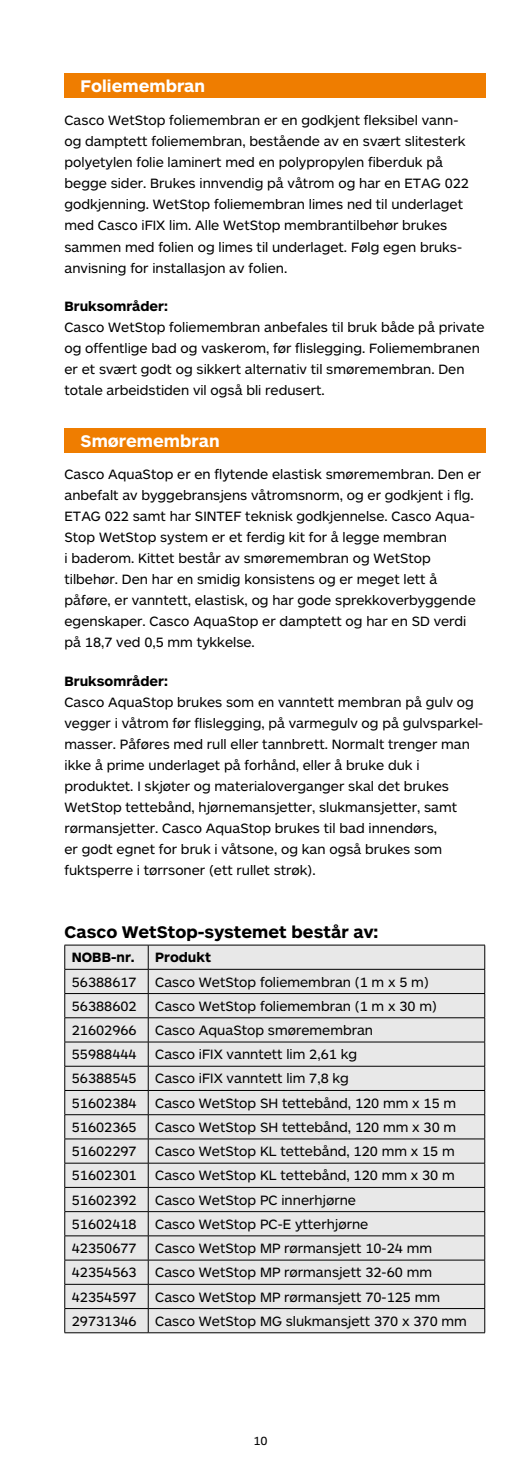
<style>
.page{position:relative;width:521px;height:1474px;background:#fff}
.page>*{position:absolute;margin:0;border:0;box-sizing:border-box;transform-origin:0 0}
.t1{font:700 17.5px "ARS Maquette";color:#000}
.t2{font:700 17.5px "ARS Maquette";color:#fff}
.t3{font:14px/21px "ARS Maquette";color:#000}
.t4{font:700 14px "ARS Maquette";color:#000}
.t5{font:12.25px "ARS Maquette";color:#000}
</style>
<div class="page">
<svg style="left:65px;top:945px;width:419px;height:387px;background:#dedede"></svg>
<hr style="left:64px;top:944px;width:84px;height:1px;background:#000">
<hr style="left:148px;top:944px;width:337px;height:1px;background:#000">
<hr style="left:64px;top:969px;width:84px;height:1px;background:#000">
<hr style="left:148px;top:969px;width:337px;height:1px;background:#000">
<hr style="left:64px;top:993px;width:84px;height:1px;background:#000">
<hr style="left:148px;top:993px;width:337px;height:1px;background:#000">
<hr style="left:64px;top:1017px;width:84px;height:1px;background:#000">
<hr style="left:148px;top:1017px;width:337px;height:1px;background:#000">
<hr style="left:64px;top:1041px;width:84px;height:1px;background:#000">
<hr style="left:148px;top:1041px;width:337px;height:1px;background:#000">
<hr style="left:64px;top:1065px;width:84px;height:1px;background:#000">
<hr style="left:148px;top:1065px;width:337px;height:1px;background:#000">
<hr style="left:64px;top:1090px;width:84px;height:1px;background:#000">
<hr style="left:148px;top:1090px;width:337px;height:1px;background:#000">
<hr style="left:64px;top:1114px;width:84px;height:1px;background:#000">
<hr style="left:148px;top:1114px;width:337px;height:1px;background:#000">
<hr style="left:64px;top:1138px;width:84px;height:1px;background:#000">
<hr style="left:148px;top:1138px;width:337px;height:1px;background:#000">
<hr style="left:64px;top:1162px;width:84px;height:1px;background:#000">
<hr style="left:148px;top:1162px;width:337px;height:1px;background:#000">
<hr style="left:64px;top:1187px;width:84px;height:1px;background:#000">
<hr style="left:148px;top:1187px;width:337px;height:1px;background:#000">
<hr style="left:64px;top:1211px;width:84px;height:1px;background:#000">
<hr style="left:148px;top:1211px;width:337px;height:1px;background:#000">
<hr style="left:64px;top:1235px;width:84px;height:1px;background:#000">
<hr style="left:148px;top:1235px;width:337px;height:1px;background:#000">
<hr style="left:64px;top:1259px;width:84px;height:1px;background:#000">
<hr style="left:148px;top:1259px;width:337px;height:1px;background:#000">
<hr style="left:64px;top:1283px;width:84px;height:1px;background:#000">
<hr style="left:148px;top:1283px;width:337px;height:1px;background:#000">
<hr style="left:64px;top:1308px;width:84px;height:1px;background:#000">
<svg style="left:64px;top:945px;width:1px;height:387px"></svg>
<hr style="left:148px;top:1308px;width:337px;height:1px;background:#000">
<svg style="left:148px;top:945px;width:1px;height:387px"></svg>
<svg style="left:484px;top:945px;width:1px;height:387px"></svg>
<hr style="left:64px;top:1332px;width:84px;height:1px;background:#000">
<hr style="left:148px;top:1332px;width:337px;height:1px;background:#000">
<div style="left:64px;top:73px;width:422px;height:25px;background:#ef7d00"></div>
<div style="left:64px;top:428px;width:422px;height:25px;background:#ef7d00"></div>
<p class="t2" style="left:81px;top:77px;width:126px">Foliemembran</p>
<p class="t3" style="left:64px;top:110px;width:406px">Casco WetStop foliemembran er en godkjent fleksibel vann&shy;og damptett foliemembran, bestående av en svært slitesterk polyetylen folie laminert med en polypropylen fiberduk på begge sider. Brukes innvendig på våtrom og har en ETAG 022 godkjenning. WetStop foliemembran limes ned til underlaget med Casco iFIX lim. Alle WetStop membrantilbehør brukes sammen med folien og limes til underlaget. Følg egen bruks&shy;anvisning for installasjon av folien.</p>
<p class="t4" style="left:64px;top:299px;width:105px">Bruksområder:</p>
<p class="t3" style="left:64px;top:317px;width:422px">Casco WetStop foliemembran anbefales til bruk både på private og offentlige bad og vaskerom, før flislegging. Foliemembranen er et svært godt og sikkert alternativ til smøremembran. Den totale arbeidstiden vil også bli redusert.</p>
<p class="t2" style="left:81px;top:432px;width:141px">Smøremembran</p>
<p class="t3" style="left:64px;top:464px;width:418px">Casco AquaStop er en flytende elastisk smøremembran. Den er anbefalt av byggebransjens våtromsnorm, og er godkjent i flg.<br>ETAG 022 samt har SINTEF teknisk godkjennelse. Casco Aqua-Stop WetStop system er et ferdig kit for å legge membran<br>i baderom. Kittet består av smøremembran og WetStop tilbehør. Den har en smidig konsistens og er meget lett å påføre, er vanntett, elastisk, og har gode sprekkoverbyggende egenskaper. Casco AquaStop er damptett og har en SD verdi på 18,7 ved 0,5 mm tykkelse.</p>
<p class="t4" style="left:64px;top:673px;width:105px">Bruksområder:</p>
<p class="t3" style="left:64px;top:691px;width:420px">Casco AquaStop brukes som en vanntett membran på gulv og vegger i våtrom før flislegging, på varmegulv og på gulvsparkel&shy;masser. Påføres med rull eller tannbrett. Normalt trenger man ikke å prime underlaget på forhånd, eller å bruke duk i produktet. I skjøter og materialoverganger skal det brukes WetStop tettebånd, hjørnemansjetter, slukmansjetter, samt rørmansjetter. Casco AquaStop brukes til bad innendørs,<br>er godt egnet for bruk i våtsone, og kan også brukes som fuktsperre i tørrsoner (ett rullet strøk).</p>
<p class="t1" style="left:64px;top:922px;width:315px">Casco WetStop-systemet består av:</p>
<p class="t4" style="left:72px;top:950px;width:64px">NOBB-nr.</p>
<p class="t4" style="left:155px;top:950px;width:57px">Produkt</p>
<p class="t3" style="left:72px;top:971px;width:66px">56388617</p>
<p class="t3" style="left:155px;top:971px;width:275px">Casco WetStop foliemembran (1 m x 5 m)</p>
<p class="t3" style="left:72px;top:995px;width:66px">56388602</p>
<p class="t3" style="left:155px;top:995px;width:283px">Casco WetStop foliemembran (1 m x 30 m)</p>
<p class="t3" style="left:72px;top:1019px;width:66px">21602966</p>
<p class="t3" style="left:155px;top:1019px;width:219px">Casco AquaStop smøremembran</p>
<p class="t3" style="left:72px;top:1044px;width:66px">55988444</p>
<p class="t3" style="left:155px;top:1044px;width:203px">Casco iFIX vanntett lim 2,61 kg</p>
<p class="t3" style="left:72px;top:1068px;width:66px">56388545</p>
<p class="t3" style="left:155px;top:1068px;width:195px">Casco iFIX vanntett lim 7,8 kg</p>
<p class="t3" style="left:72px;top:1092px;width:66px">51602384</p>
<p class="t3" style="left:155px;top:1092px;width:303px">Casco WetStop SH tettebånd, 120 mm x 15 m</p>
<p class="t3" style="left:72px;top:1116px;width:66px">51602365</p>
<p class="t3" style="left:155px;top:1116px;width:303px">Casco WetStop SH tettebånd, 120 mm x 30 m</p>
<p class="t3" style="left:72px;top:1140px;width:66px">51602297</p>
<p class="t3" style="left:155px;top:1140px;width:301px">Casco WetStop KL tettebånd, 120 mm x 15 m</p>
<p class="t3" style="left:72px;top:1165px;width:66px">51602301</p>
<p class="t3" style="left:155px;top:1165px;width:301px">Casco WetStop KL tettebånd, 120 mm x 30 m</p>
<p class="t3" style="left:72px;top:1189px;width:66px">51602392</p>
<p class="t3" style="left:155px;top:1189px;width:202px">Casco WetStop PC innerhjørne</p>
<p class="t3" style="left:72px;top:1213px;width:66px">51602418</p>
<p class="t3" style="left:155px;top:1213px;width:215px">Casco WetStop PC-E ytterhjørne</p>
<p class="t3" style="left:72px;top:1237px;width:66px">42350677</p>
<p class="t3" style="left:155px;top:1237px;width:278px">Casco WetStop MP rørmansjett 10-24 mm</p>
<p class="t3" style="left:72px;top:1262px;width:66px">42354563</p>
<p class="t3" style="left:155px;top:1262px;width:278px">Casco WetStop MP rørmansjett 32-60 mm</p>
<p class="t3" style="left:72px;top:1286px;width:66px">42354597</p>
<p class="t3" style="left:155px;top:1286px;width:286px">Casco WetStop MP rørmansjett 70-125 mm</p>
<p class="t3" style="left:72px;top:1310px;width:66px">29731346</p>
<p class="t3" style="left:155px;top:1310px;width:313px">Casco WetStop MG slukmansjett 370 x 370 mm</p>
<p class="t5" style="left:253px;top:1434px;width:16px">10</p>
</div>
